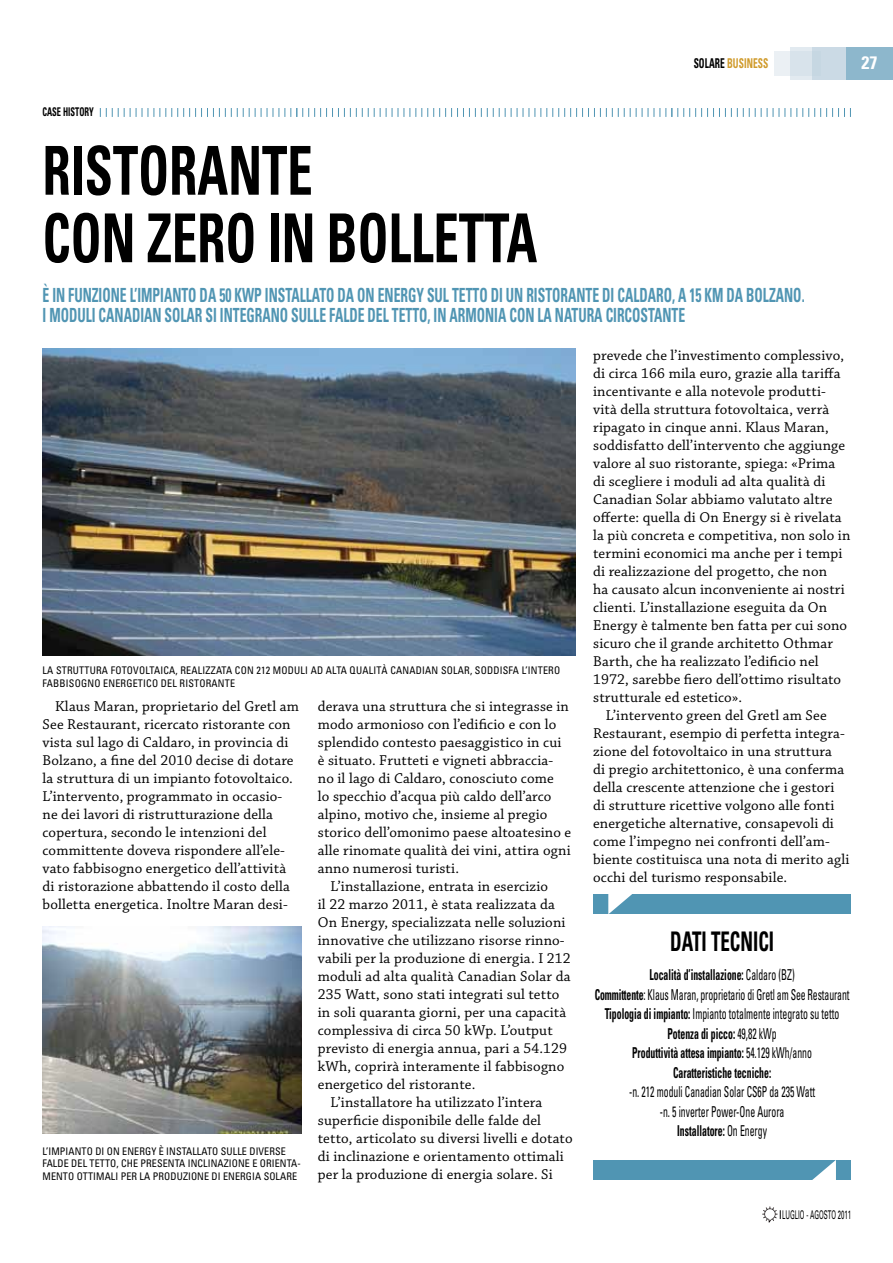
<style>
.page{position:relative;width:893px;height:1263px;background:#fff}
.page>*{position:absolute;margin:0;border:0;box-sizing:border-box;transform-origin:0 0}
.t1{font:700 condensed 67.5px/67.5px "Univers";color:#000;scale:.75 1}
.t2{font:700 condensed 27px "Univers";color:#000;scale:.7 1}
.t3{font:700 condensed 19.5px/19.5px "Univers";color:#5095b3;scale:.7 1}
.t4{font:700 condensed 18px "Univers";color:#fff}
.t5{font:15px/18px "Chaparral Pro";letter-spacing:.01em;color:#000}
.t6{font:700 condensed 15px/19.5px "Univers";color:#000;text-align:center;scale:.65 1}
.t7{font:condensed 15px/19.5px "Univers";color:#000;text-align:center;scale:.65 1}
.t8{font:700 condensed 13.5px "Univers";letter-spacing:.005em;color:#d09b2c;scale:.7 1}
.t9{font:12px "Univers";letter-spacing:.005em;color:#000;scale:.5 1}
.t10{font:700 condensed 12px "Univers";color:#000;scale:.7 1}
.t11{font:condensed 10.5px/12.6px "Univers";letter-spacing:.01em;color:#000;scale:.96 1}
.s1{color:#000}
.s2{font-weight:400}
.s3{font-weight:700}
</style>
<div class="page">
<svg style="left:774px;top:51px;width:17px;height:25px"></svg>
<div style="left:791px;top:47px;width:102px;height:32px;background:#d8e3eb"></div>
<div style="left:812px;top:47px;width:81px;height:32px;background:#cbdae5"></div>
<div style="left:846px;top:47px;width:47px;height:32px;background:#8db7cc"></div>
<img style="left:762px;top:1206px;width:16px;height:16px">
<svg style="left:100px;top:108px;width:751px;height:9px"></svg>
<div style="left:593px;top:894px;width:258px;height:20px;background:#5095b3"></div>
<svg style="left:608px;top:894px;width:24px;height:20px"></svg>
<div style="left:593px;top:1160px;width:258px;height:19px;background:#5095b3"></div>
<svg style="left:811px;top:1160px;width:25px;height:20px"></svg>
<img style="left:43px;top:349px;width:532px;height:307px">
<img style="left:43px;top:926px;width:259px;height:207px">
<p class="t8" style="left:694px;top:55px;width:73px"><span class="s1">Solare</span> business</p>
<p class="t4" style="left:862px;top:52px;width:17px">27</p>
<p class="t10" style="left:43px;top:105px;width:75px">case histo ry</p>
<h1 class="t1" style="left:43px;top:136px;width:661px">RISTORANTE<br>CON ZERO IN BOLLETTA</h1>
<h3 class="t3" style="left:43px;top:285px;width:1090px">È IN FUNZIONE L’IMPIANTO DA 50 KWP INSTALLATO DA ON ENERGY SUL TETTO DI UN RISTORANTE DI CALDARO, A 15 KM DA BOLZANO.<br>I MODULI CANADIAN SOLAR SI INTEGRANO SULLE FALDE DEL TETTO, IN ARMONIA CON LA NATURA CIRCOSTANTE</h3>
<p class="t11" style="left:43px;top:664px;width:541px">LA STRUTTURA FOTOVOLTAICA, REALIZZATA CON 212 M ODULI AD ALTA QUALITÀ CANADIAN SOLAR, SODDISFA L’INTERO<br>FABBISOGNO ENERGETICO DEL RISTORANTE</p>
<p class="t5" style="left:43px;top:697px;width:258px;text-indent:13px">Klaus Maran, proprietario del Gretl am See Restaurant, ricercato ristorante con vista sul lago di Caldaro, in provincia di Bolzano, a fine del 2010 decise di dotare la struttura di un impianto fotovoltaico.<br>L’intervento, programmato in occasio&shy;ne dei lavori di ristrutturazione della copertura, secondo le intenzioni del committente doveva rispondere all’ele&shy;vato fabbisogno energetico dell’attività di ristorazione abbattendo il costo della bolletta energetica. Inoltre Maran desi-</p>
<p class="t5" style="left:318px;top:697px;width:253px">derava una struttura che si integrasse in</p>
<p class="t5" style="left:318px;top:715px;width:240px">modo armonioso con l’edificio e con lo</p>
<p class="t5" style="left:318px;top:733px;width:245px">splendido contesto paesaggistico in cui</p>
<p class="t5" style="left:318px;top:751px;width:237px">è situato. Frutteti e vigneti abbraccia-</p>
<p class="t5" style="left:318px;top:769px;width:237px">no il lago di Caldaro, conosciuto come</p>
<p class="t5" style="left:318px;top:787px;width:235px">lo specchio d’acqua più caldo dell’arco</p>
<p class="t5" style="left:318px;top:805px;width:231px">alpino, motivo che, insieme al pregio</p>
<p class="t5" style="left:318px;top:823px;width:255px">storico dell’omonimo paese altoatesino e</p>
<p class="t5" style="left:318px;top:841px;width:254px">alle rinomate qualità dei vini, attira ogni</p>
<p class="t5" style="left:318px;top:859px;width:143px">anno numerosi turisti.</p>
<p class="t5" style="left:331px;top:877px;width:219px">L’installazione, entrata in esercizio</p>
<p class="t5" style="left:318px;top:895px;width:239px">il 22 marzo 2011, è stata realizzata da</p>
<p class="t5" style="left:318px;top:913px;width:249px">On Energy, specializzata nelle soluzioni</p>
<p class="t5" style="left:318px;top:931px;width:248px">innovative che utilizzano risorse rinno-</p>
<p class="t5" style="left:318px;top:949px;width:254px">vabili per la produzione di energia. I 212</p>
<p class="t5" style="left:318px;top:967px;width:254px">moduli ad alta qualità Canadian Solar da</p>
<p class="t5" style="left:318px;top:985px;width:243px">235 Watt, sono stati integrati sul tetto</p>
<p class="t5" style="left:318px;top:1003px;width:250px">in soli quaranta giorni, per una capacità</p>
<p class="t5" style="left:318px;top:1021px;width:236px">complessiva di circa 50 kWp. L’output</p>
<p class="t5" style="left:318px;top:1039px;width:251px">previsto di energia annua, pari a 54.129</p>
<p class="t5" style="left:318px;top:1057px;width:248px">kWh, coprirà interamente il fabbisogno</p>
<p class="t5" style="left:318px;top:1075px;width:159px">energetico del ristorante.</p>
<p class="t5" style="left:331px;top:1093px;width:213px">L’installatore ha utilizzato l’intera</p>
<p class="t5" style="left:318px;top:1111px;width:225px">superficie disponibile delle falde del</p>
<p class="t5" style="left:318px;top:1129px;width:256px">tetto, articolato su diversi livelli e dotato</p>
<p class="t5" style="left:318px;top:1147px;width:247px">di inclinazione e orientamento ottimali</p>
<p class="t5" style="left:318px;top:1165px;width:236px">per la produzione di energia solare. Si</p>
<p class="t11" style="left:43px;top:1144px;width:270px">L’IM PIANTO DI O N ENERGY È INSTALLATO SULLE DIVERSE<br>FALDE DEL TETTO, CHE PRESENTA INCLINAZIONE E ORIENTA-<br>M ENTO OTTIMALI PER LA PRODUZIONE DI ENERGIA SOLARE</p>
<p class="t5" style="left:593px;top:347px;width:252px">prevede che l’investimento complessivo,</p>
<p class="t5" style="left:593px;top:365px;width:249px">di circa 166 mila euro, grazie alla tariffa</p>
<p class="t5" style="left:593px;top:383px;width:234px">incentivante e alla notevole produtti-</p>
<p class="t5" style="left:593px;top:401px;width:237px">vità della struttura fotovoltaica, verrà</p>
<p class="t5" style="left:593px;top:419px;width:237px">ripagato in cinque anni. Klaus Maran,</p>
<p class="t5" style="left:593px;top:437px;width:253px">soddisfatto dell’intervento che aggiunge</p>
<p class="t5" style="left:593px;top:455px;width:244px">valore al suo ristorante, spiega: «Prima</p>
<p class="t5" style="left:593px;top:473px;width:234px">di scegliere i moduli ad alta qualità di</p>
<p class="t5" style="left:593px;top:491px;width:241px">Canadian Solar abbiamo valutato altre</p>
<p class="t5" style="left:593px;top:509px;width:250px">offerte: quella di On Energy si è rivelata</p>
<p class="t5" style="left:593px;top:527px;width:259px">la più concreta e competitiva, non solo in</p>
<p class="t5" style="left:593px;top:545px;width:251px">termini economici ma anche per i tempi</p>
<p class="t5" style="left:593px;top:563px;width:235px">di realizzazione del progetto, che non</p>
<p class="t5" style="left:593px;top:581px;width:253px">ha causato alcun inconveniente ai nostri</p>
<p class="t5" style="left:593px;top:599px;width:235px">clienti. L’installazione eseguita da On</p>
<p class="t5" style="left:593px;top:617px;width:255px">Energy è talmente ben fatta per cui sono</p>
<p class="t5" style="left:593px;top:635px;width:241px">sicuro che il grande architetto Othmar</p>
<p class="t5" style="left:593px;top:653px;width:227px">Barth, che ha realizzato l’edificio nel</p>
<p class="t5" style="left:593px;top:671px;width:250px">1972, sarebbe fiero dell’ottimo risultato</p>
<p class="t5" style="left:593px;top:689px;width:150px">strutturale ed estetico».</p>
<p class="t5" style="left:606px;top:707px;width:222px">L’intervento green del Gretl am See</p>
<p class="t5" style="left:593px;top:725px;width:253px">Restaurant, esempio di perfetta integra-</p>
<p class="t5" style="left:593px;top:743px;width:240px">zione del fotovoltaico in una struttura</p>
<p class="t5" style="left:593px;top:761px;width:253px">di pregio architettonico, è una conferma</p>
<p class="t5" style="left:593px;top:779px;width:243px">della crescente attenzione che i gestori</p>
<p class="t5" style="left:593px;top:797px;width:243px">di strutture ricettive volgono alle fonti</p>
<p class="t5" style="left:593px;top:815px;width:242px">energetiche alternative, consapevoli di</p>
<p class="t5" style="left:593px;top:833px;width:238px">come l’impegno nei confronti dell’am-</p>
<p class="t5" style="left:593px;top:851px;width:258px">biente costituisca una nota di merito agli</p>
<p class="t5" style="left:593px;top:869px;width:195px">occhi del turismo responsabile.</p>
<h2 class="t2" style="left:670px;top:925px;width:150px">DATI TECNICI</h2>
<p class="t6" style="left:595px;top:965px;width:394px">Località d’installazione: <span class="s2">CALDARO (BZ)<br></span>Committente<span class="s2">: KLAUS MARAN, PROPRIETARIO DI GRETL AM SEE RESTAURANT </span>Tipologia di impianto: <span class="s2">I MPIANTO TOTALMENTE INTEGRATO SU TETTO </span>Potenza di picco: <span class="s2">49,82 KWP<br></span>Produttività attesa impianto: <span class="s2">54.129 KWH/ANNO<br></span>Caratteristiche tecniche:</p>
<p class="t7" style="left:629px;top:1082px;width:288px">-N. 212 MODULI CANADIAN SOLAR CS6P DA 235 WATT -N. 5 INVERTER POWER-O NE AURORA<br><span class="s3">Installatore:</span> O N ENERGY</p>
<p class="t9" style="left:782px;top:1207px;width:140px">LUGLIO - AGOSTO 2011</p>
</div>
